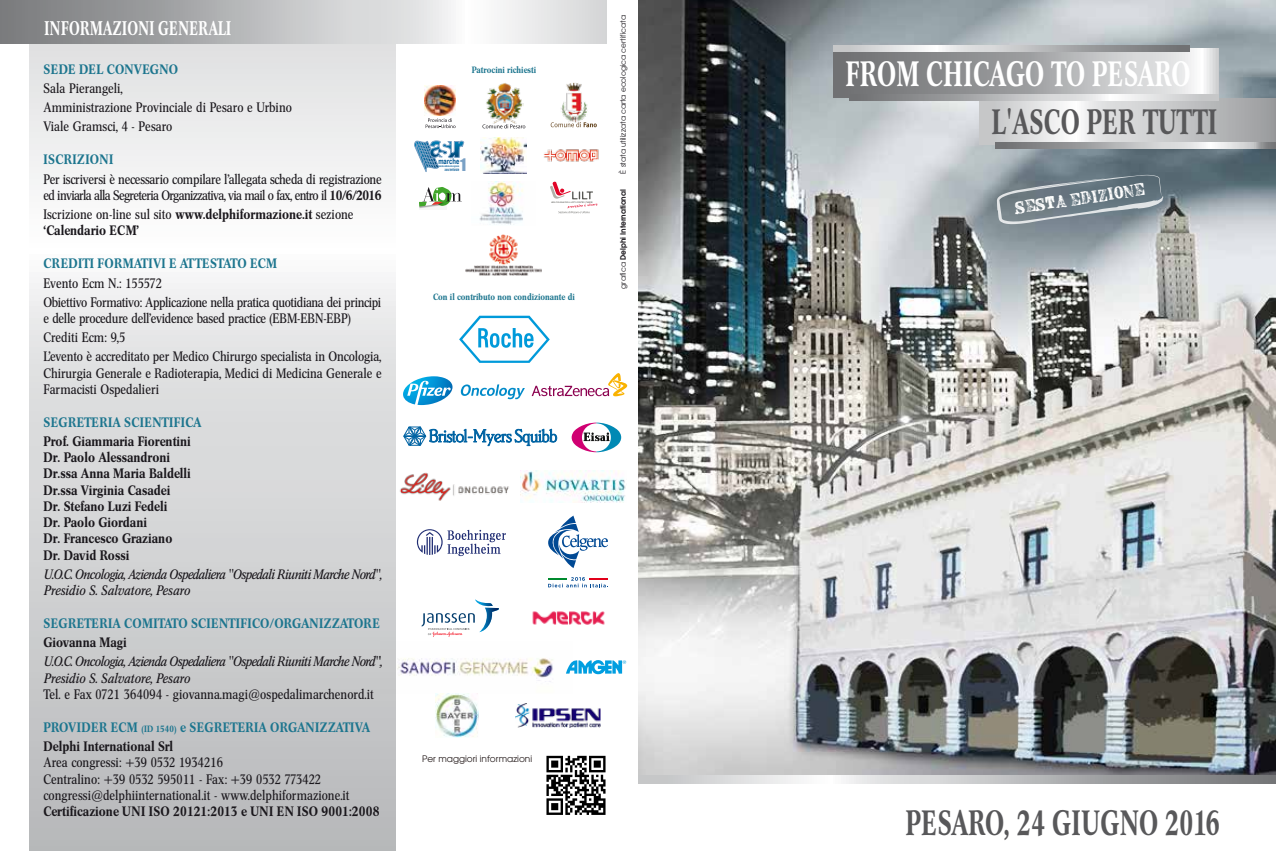
<style>
.page{position:relative;width:1276px;height:851px;background:#fff}
.page>*{position:absolute;margin:0;border:0;box-sizing:border-box;transform-origin:0 0}
.t1{font:500 34.65px "Concorde Nova";letter-spacing:.02em;color:#58585a;scale:.8 1}
.t2{font:500 34.65px "Concorde Nova";letter-spacing:.02em;color:#fff;scale:.8 1}
.t3{font:500 19.5px "Concorde Nova";letter-spacing:.02em;color:#fff;scale:.8 1}
.t4{font:16.5px "Sexton Serif";color:#fff}
.t5{font:15.9px "Impact";color:#7aa1c5}
.t6{font:13.5px/19.2px "Concorde Nova";letter-spacing:-.005em;color:#1a171c}
.t7{font:500 13.5px/16.2px "Concorde Nova";color:#1a171c}
.t8{font:italic 13.5px/16.2px "Concorde Nova";letter-spacing:-.04em;color:#1a171c}
.t9{font:500 13.5px "Concorde Nova";letter-spacing:.02em;color:#1c758e}
.t10{font:13.5px/19.2px "Concorde Nova";letter-spacing:-.03em;color:#1a171c}
.t11{font:500 13.5px/19.2px "Concorde Nova";color:#1c758e}
.t12{font:500 13.5px "Concorde Nova";letter-spacing:.04em;color:#1c758e}
.t13{font:500 9px "Concorde Nova";color:#1c758e}
.t14{font:9px "Avant Garde LT";color:#221818}
.t15{font:700 7.95px "Arial Narrow";color:#005794;scale:.91 1}
.t16{font:7.5px "Avant Garde LT";color:#1a171c}
.t17{font:600 7.5px "Avant Garde LT";color:#1a171c}
.t18{font:700 4.2px "Arial Narrow";color:#005794;scale:.55 1}
.t19{font:700 2.7px "Arial Narrow";color:#005794;scale:.58 1}
.s1{font-weight:500}
.s2{font-weight:400}
.s3{font-size:9px}
.s4{color:#1a171c}
</style>
<div class="page">
<svg style="left:29px;top:44px;width:366px;height:806px"></svg>
<svg style="left:0;top:0;width:607px;height:44px;background:#c1c2c3"></svg>
<img style="left:638px;top:0;width:638px;height:775px">
<svg style="left:979px;top:98px;width:297px;height:47px;background:#cdcdcf"></svg>
<svg style="left:995px;top:142px;width:281px;height:7px;background:#b2b3b5"></svg>
<svg style="left:834px;top:48px;width:385px;height:49px;background:#a9aaab"></svg>
<svg style="left:834px;top:45px;width:355px;height:7px;background:#bbbcbd"></svg>
<svg style="left:849px;top:94px;width:370px;height:7px;background:#bcbcbe"></svg>
<svg style="left:638px;top:775px;width:638px;height:8px;background:#bfc0c1"></svg>
<svg style="left:997px;top:175px;width:166px;height:49px;background:#78868e"></svg>
<div style="left:544px;top:753px;width:64px;height:64px;background:linear-gradient(to right,#fff,#fff)"></div>
<svg style="left:546px;top:755px;width:59px;height:59px"></svg>
<svg style="left:550px;top:181px;width:47px;height:32px"></svg>
<img style="left:544px;top:149px;width:55px;height:13px">
<img style="left:425px;top:85px;width:31px;height:31px">
<svg style="left:426px;top:118px;width:29px;height:10px"></svg>
<img style="left:486px;top:83px;width:37px;height:41px">
<svg style="left:482px;top:124px;width:43px;height:4px"></svg>
<svg style="left:419px;top:206px;width:19px;height:3px"></svg>
<svg style="left:419px;top:187px;width:43px;height:19px"></svg>
<img style="left:561px;top:83px;width:26px;height:39px">
<svg style="left:551px;top:122px;width:46px;height:5px"></svg>
<img style="left:481px;top:137px;width:46px;height:36px">
<svg style="left:414px;top:141px;width:50px;height:31px"></svg>
<img style="left:400px;top:472px;width:109px;height:29px">
<img style="left:520px;top:470px;width:106px;height:32px">
<img style="left:479px;top:182px;width:44px;height:43px">
<svg style="left:459px;top:315px;width:91px;height:48px"></svg>
<svg style="left:571px;top:422px;width:50px;height:30px"></svg>
<svg style="left:417px;top:529px;width:89px;height:27px"></svg>
<svg style="left:548px;top:515px;width:60px;height:53px"></svg>
<svg style="left:548px;top:577px;width:60px;height:10px"></svg>
<svg style="left:572px;top:660px;width:54px;height:14px"></svg>
<img style="left:380px;top:641px;width:192px;height:52px">
<svg style="left:531px;top:373px;width:96px;height:23px"></svg>
<svg style="left:403px;top:376px;width:49px;height:29px"></svg>
<svg style="left:461px;top:384px;width:64px;height:15px"></svg>
<svg style="left:421px;top:599px;width:78px;height:38px"></svg>
<img style="left:532px;top:611px;width:73px;height:13px">
<img style="left:516px;top:703px;width:84px;height:24px">
<img style="left:435px;top:693px;width:44px;height:44px">
<img style="left:465px;top:234px;width:77px;height:42px">
<svg style="left:403px;top:426px;width:154px;height:20px"></svg>
<h2 class="t3" style="left:44px;top:17px;width:235px">INFORMAZIONI GENERALI</h2>
<p class="t9" style="left:44px;top:61px;width:136px">SEDE DEL CONVEGNO</p>
<p class="t6" style="left:44px;top:79px;width:250px">Sala Pierangeli,<br>Amministrazione Provinciale di Pesaro e Urbino<br>Viale Gramsci, 4 - Pesaro</p>
<p class="t12" style="left:44px;top:152px;width:71px">ISCRIZIONI</p>
<p class="t6" style="left:44px;top:171px;width:340px;line-height:16.2px">Per iscriversi è necessario compilare l’allegata scheda di registrazione ed inviarla alla Segreteria Organizzativa, via mail o fax, entro il <span class="s1">10/6/2016</span></p>
<p class="t7" style="left:44px;top:207px;width:311px"><span class="s2">Iscrizione on-line sul sito</span> www.delphiformazione.it <span class="s2">sezione </span>‘Calendario ECM’</p>
<p class="t9" style="left:44px;top:256px;width:235px">CREDITI FORMATIVI E ATTESTATO ECM</p>
<p class="t10" style="left:44px;top:273px;width:339px">Evento Ecm N.: 155572<br>Obiettivo Formativo: Applicazione nella pratica quotidiana dei principi</p>
<p class="t6" style="left:44px;top:309px;width:339px">e delle procedure dell’evidence based practice (EBM-EBN-EBP)<br>Crediti Ecm: 9,5<br>L’evento è accreditato per Medico Chirurgo specialista in Oncologia,</p>
<p class="t6" style="left:44px;top:365px;width:340px;line-height:16.2px">Chirurgia Generale e Radioterapia, Medici di Medicina Generale e<br>Farmacisti Ospedalieri</p>
<p class="t9" style="left:44px;top:414px;width:160px">SEGRETERIA SCIENTIFICA</p>
<p class="t7" style="left:44px;top:433px;width:149px">Prof. Giammaria Fiorentini<br>Dr. Paolo Alessandroni<br>Dr.ssa Anna Maria Baldelli<br>Dr.ssa Virginia Casadei<br>Dr. Stefano Luzi Fedeli<br>Dr. Paolo Giordani<br>Dr. Francesco Graziano<br>Dr. David Rossi</p>
<p class="t8" style="left:44px;top:566px;width:339px">U.O.C. Oncologia, Azienda Ospedaliera "Ospedali Riuniti Marche Nord",<br>Presidio S. Salvatore, Pesaro</p>
<p class="t9" style="left:44px;top:615px;width:338px">SEGRETERIA COMITATO SCIENTIFICO/ORGANIZZATORE</p>
<p class="t7" style="left:44px;top:634px;width:85px">Giovanna Magi</p>
<p class="t8" style="left:44px;top:653px;width:339px">U.O.C. Oncologia, Azienda Ospedaliera "Ospedali Riuniti Marche Nord",<br>Presidio S. Salvatore, Pesaro</p>
<p class="t6" style="left:44px;top:684px;width:332px">Tel. e Fax 0721 364094 - giovanna.magi@ospedalimarchenord.it</p>
<p class="t11" style="left:44px;top:718px;width:328px">PROVIDER ECM <span class="s3">(ID 1540)</span> e SEGRETERIA ORGANIZZATIVA<br><span class="s4">Delphi International Srl</span></p>
<p class="t6" style="left:44px;top:754px;width:308px;line-height:16.2px">Area congressi: +39 0532 1934216<br>Centralino: +39 0532 595011 - Fax: +39 0532 773422 congressi@delphiinternational.it - www.delphiformazione.it</p>
<p class="t7" style="left:44px;top:803px;width:337px">Certificazione UNI ISO 20121:2013 e UNI EN ISO 9001:2008</p>
<p class="t13" style="left:472px;top:65px;width:66px">Patrocini richiesti</p>
<p class="t15" style="left:438px;top:156px;width:25px">marche</p>
<p class="t19" style="left:439px;top:164px;width:37px">azienda sanitaria unica regionale</p>
<p class="t18" style="left:445px;top:167px;width:28px">zona territoriale</p>
<p class="t5" style="left:460px;top:155px;width:8px">1</p>
<p class="t13" style="left:433px;top:292px;width:143px">Con il contributo non condizionante di</p>
<p class="t14" style="left:422px;top:753px;width:112px">Per maggiori informazioni</p>
<p class="t16" style="left:618px;top:173px;width:160px;rotate:-90deg">È stata utilizzata carta ecologica certificata</p>
<p class="t17" style="left:618px;top:288px;width:101px;rotate:-90deg"><span class="s2">grafica</span> Delphi International</p>
<h1 class="t2" style="left:845px;top:54px;width:433px">FROM CHICAGO TO PESARO</h1>
<h1 class="t1" style="left:992px;top:102px;width:283px">L'ASCO PER TUTTI</h1>
<p class="t4" style="left:1014px;top:198px;width:132px;rotate:-8deg">SESTA EDIZIONE</p>
<h1 class="t1" style="left:906px;top:803px;width:394px">PESARO, 24 GIUGNO 2016</h1>
</div>
